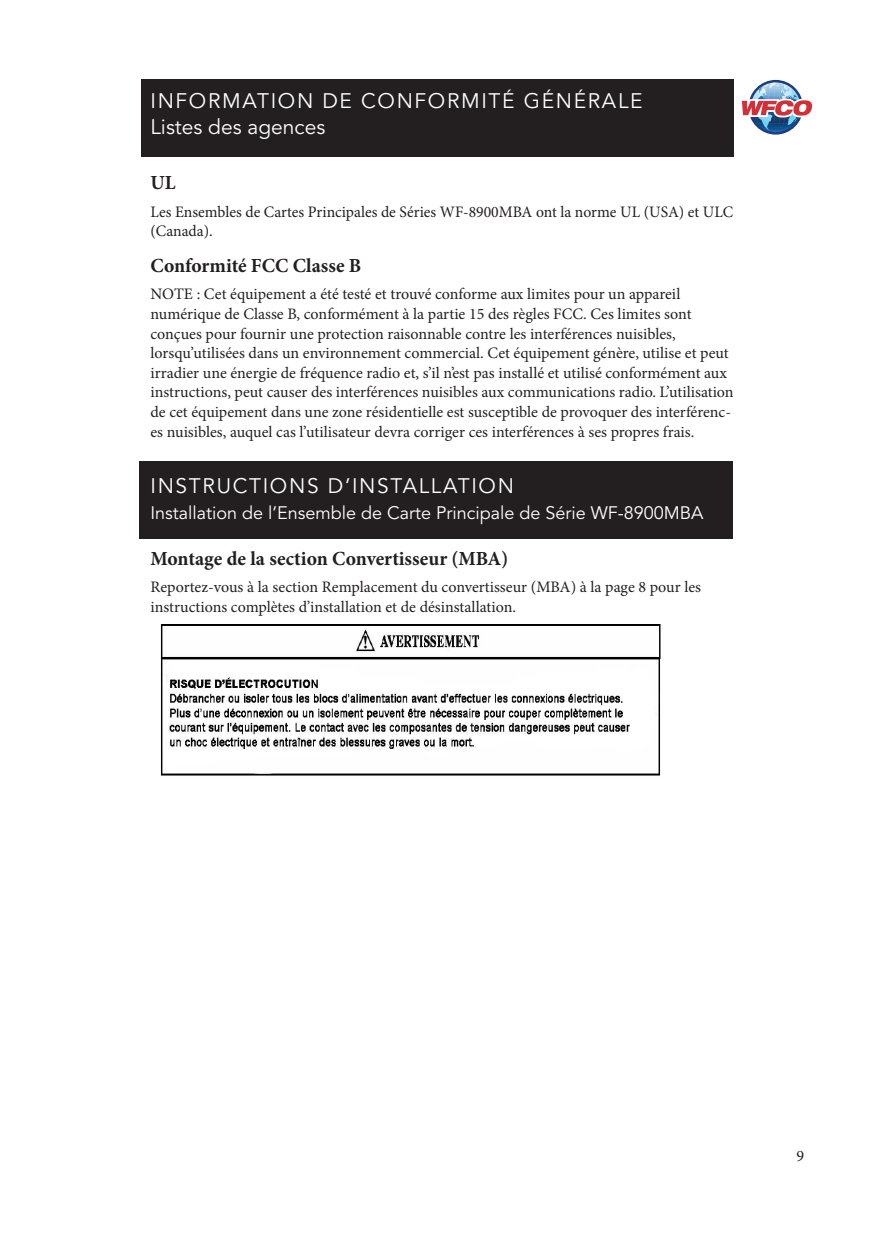
<style>
.page{position:relative;width:891px;height:1233px;background:#fff}
.page>*{position:absolute;margin:0;border:0;box-sizing:border-box;transform-origin:0 0}
.BIG_SECTIO_HEADER{font:21px "Avenir LT Std";letter-spacing:.08em;color:#fff}
.SECTION_SUBHEADER{font:21px "Avenir LT Std";color:#fff}
.BODY_TEXT_HEADERS{font:700 20px "Minion Pro";color:#231f20}
.SECTION_SUBHEADER-2{font:18px "Avenir LT Std";color:#fff}
.MAIN_BODY_TEXT{font:16px/19.6px "Minion Pro";color:#231f20}
</style>
<div class="page">
<div style="left:139px;top:461px;width:594px;height:78px;background:#231f20"></div>
<div style="left:141px;top:79px;width:592px;height:78px;background:#231f20"></div>
<img style="left:161px;top:624px;width:500px;height:152px">
<svg style="left:742px;top:81px;width:71px;height:52px"></svg>
<p class="BIG_SECTIO_HEADER" style="left:150px;top:88px;width:494px">INFORMATION DE CONFORMITÉ GÉNÉRALE</p>
<p class="SECTION_SUBHEADER" style="left:150px;top:114px;width:176px">Listes des agences</p>
<p class="BODY_TEXT_HEADERS" style="left:150px;top:168px;width:27px">UL</p>
<p class="MAIN_BODY_TEXT" style="left:150px;top:202px;width:584px">Les Ensembles de Cartes Principales de Séries WF-8900MBA ont la norme UL (USA) et ULC (Canada).</p>
<p class="BODY_TEXT_HEADERS" style="left:150px;top:251px;width:212px">Conformité FCC Classe B</p>
<p class="MAIN_BODY_TEXT" style="left:150px;top:284px;width:543px">NOTE : Cet équipement a été testé et trouvé conforme aux limites pour un appareil numérique de Classe B, conformément à la partie 15 des règles FCC. Ces limites sont conçues pour fournir une protection raisonnable contre les interférences nuisibles,</p>
<p class="MAIN_BODY_TEXT" style="left:150px;top:343px;width:585px">lorsqu’utilisées dans un environnement commercial. Cet équipement génère, utilise et peut irradier une énergie de fréquence radio et, s’il n’est pas installé et utilisé conformément aux instructions, peut causer des interférences nuisibles aux communications radio. L’utilisation de cet équipement dans une zone résidentielle est susceptible de provoquer des interférenc&shy;es nuisibles, auquel cas l’utilisateur devra corriger ces interférences à ses propres frais.</p>
<p class="BIG_SECTIO_HEADER" style="left:150px;top:474px;width:365px">INSTRUCTIONS D’INSTALLATION</p>
<p class="SECTION_SUBHEADER-2" style="left:150px;top:503px;width:555px">Installation de l’Ensemble de Carte Principale de Série WF-8900MBA</p>
<p class="BODY_TEXT_HEADERS" style="left:150px;top:544px;width:359px">Montage de la section Convertisseur (MBA)</p>
<p class="MAIN_BODY_TEXT" style="left:150px;top:578px;width:552px">Reportez-vous à la section Remplacement du convertisseur (MBA) à la page 8 pour les instructions complètes d’installation et de désinstallation.</p>
<p class="MAIN_BODY_TEXT" style="left:797px;top:1146px;width:9px">9</p>
</div>
